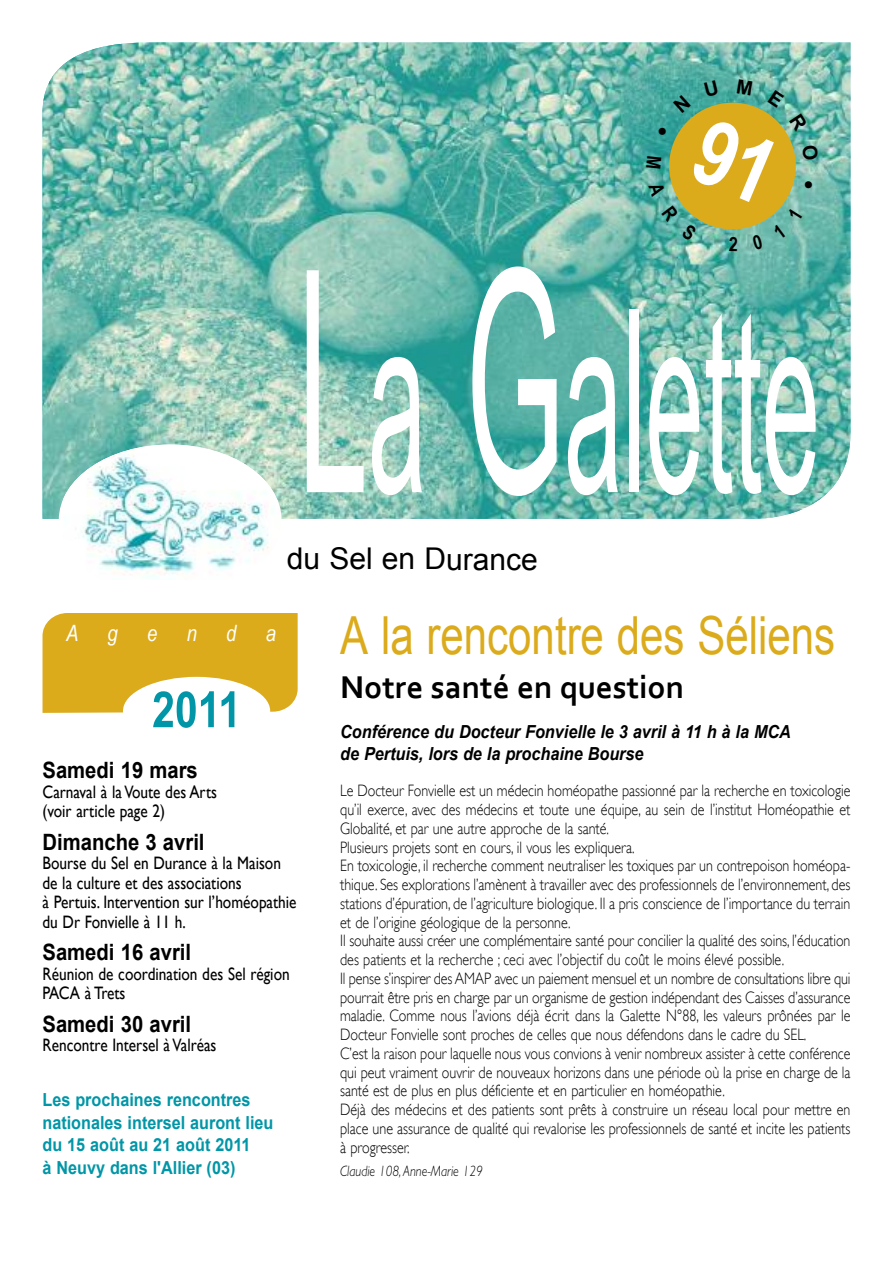
<style>
.page{position:relative;width:893px;height:1263px;background:#fff}
.page>*{position:absolute;margin:0;border:0;box-sizing:border-box;transform-origin:0 0}
.t1{font:255px "Arial Narrow";color:#fff;scale:.5 1}
.t2{font:52.5px "Arial";color:#dbab1b;scale:.8 1}
.t3{font:700 49.95px "Arial Narrow";color:#0096a7}
.t4{font:700 33px "Corbel";color:#000}
.t5{font:30px "Arial";color:#000}
.t6{font:700 22.5px "Arial";color:#000;scale:.9 1}
.t7{font:italic 22.5px "Arial Narrow";color:#fff}
.t8{font:18px/19.5px "Gill Sans";color:#000;scale:.85 1}
.t9{font:700 18px/22.5px "Arial";color:#0096a7;scale:.9 1}
.t10{font:italic 700 18px/22.5px "Arial";color:#000;scale:.9 1}
.t11{font:300 16.5px/18.8px "Gill Sans";color:#000;scale:.85 1}
.t12{font:italic 300 15px "Gill Sans";color:#000;scale:.85 1}
.s1{font-size:310.05px}
</style>
<div class="page">
<img style="left:43px;top:43px;width:807px;height:476px">
<div style="left:43px;top:613px;width:255px;height:100px;background:#dbab1b"></div>
<div style="left:123px;top:677px;width:147px;height:68px;background:#fff;border-radius:50%"></div>
<div style="left:59px;top:445px;width:222px;height:151px;background:#fff;border-radius:50%"></div>
<img style="left:64px;top:445px;width:217px;height:133px">
<svg style="left:646px;top:79px;width:172px;height:173px;background:#95b06c"></svg>
<h1 class="t1" style="left:298px;top:254px;width:1046px"><span class="s1">L</span>a <span class="s1">G</span>ale te</h1>
<h3 class="t5" style="left:287px;top:542px;width:253px">du Sel en Durance</h3>
<h3 class="t7" style="left:66px;top:620px;width:14px">A</h3>
<h3 class="t7" style="left:108px;top:620px;width:12px">g</h3>
<h3 class="t7" style="left:147px;top:620px;width:12px">e</h3>
<h3 class="t7" style="left:187px;top:620px;width:12px">n</h3>
<h3 class="t7" style="left:226px;top:620px;width:12px">d</h3>
<h3 class="t7" style="left:266px;top:620px;width:12px">a</h3>
<h3 class="t3" style="left:152px;top:680px;width:90px">2011</h3>
<h3 class="t6" style="left:43px;top:758px;width:174px">Samedi 19 mars</h3>
<p class="t8" style="left:43px;top:782px;width:207px">Carnaval à la Voute des Arts (voir article page 2)</p>
<h3 class="t6" style="left:43px;top:829px;width:182px">Dimanche 3 avril</h3>
<p class="t8" style="left:43px;top:853px;width:300px">Bourse du Sel en Durance à la Maison de la culture et des associations<br>à Pertuis. Intervention sur l’homéopathie du Dr Fonvielle à 11 h.</p>
<h3 class="t6" style="left:43px;top:940px;width:167px">Samedi 16 avril</h3>
<p class="t8" style="left:43px;top:964px;width:292px">Réunion de coordination des Sel région<br>PACA à Trets</p>
<h3 class="t6" style="left:43px;top:1011px;width:167px">Samedi 30 avril</h3>
<p class="t8" style="left:43px;top:1035px;width:206px">Rencontre Intersel à Valréas</p>
<p class="t9" style="left:43px;top:1089px;width:258px">Les prochaines rencontres nationales intersel auront lieu du 15 août au 21 août 2011<br>à Neuvy dans l'Allier (03)</p>
<h2 class="t2" style="left:340px;top:607px;width:620px">A la rencontre des Séliens</h2>
<h3 class="t4" style="left:340px;top:667px;width:345px">Notre santé en question</h3>
<p class="t10" style="left:340px;top:720px;width:502px">Conférence du Docteur Fonvielle le 3 avril à 11 h à la MCA de Pertuis, lors de la prochaine Bourse</p>
<p class="t11" style="left:340px;top:781px;width:602px">Le Docteur Fonvielle est un médecin homéopathe passionné par la recherche en toxicologie qu’il exerce, avec des médecins et toute une équipe, au sein de l’institut Homéopathie et Globalité, et par une autre approche de la santé.<br>Plusieurs projets sont en cours, il vous les expliquera.<br>En toxicologie, il recherche comment neutraliser les toxiques par un contrepoison homéopa&shy;thique. Ses explorations l’amènent à travailler avec des professionnels de l’environnement, des stations d’épuration, de l’agriculture biologique. Il a pris conscience de l’importance du terrain et de l’origine géologique de la personne.<br>Il souhaite aussi créer une complémentaire santé pour concilier la qualité des soins, l’éducation des patients et la recherche ; ceci avec l’objectif du coût le moins élevé possible.<br>Il pense s’inspirer des AMAP avec un paiement mensuel et un nombre de consultations libre qui pourrait être pris en charge par un organisme de gestion indépendant des Caisses d’assurance maladie. Comme nous l’avions déjà écrit dans la Galette N°88, les valeurs prônées par le Docteur Fonvielle sont proches de celles que nous défendons dans le cadre du SEL.<br>C’est la raison pour laquelle nous vous convions à venir nombreux assister à cette conférence qui peut vraiment ouvrir de nouveaux horizons dans une période où la prise en charge de la santé est de plus en plus déficiente et en particulier en homéopathie.<br>Déjà des médecins et des patients sont prêts à construire un réseau local pour mettre en place une assurance de qualité qui revalorise les professionnels de santé et incite les patients à progresser.</p>
<p class="t12" style="left:340px;top:1165px;width:169px">Claudie 108, Anne-Marie 129</p>
</div>
